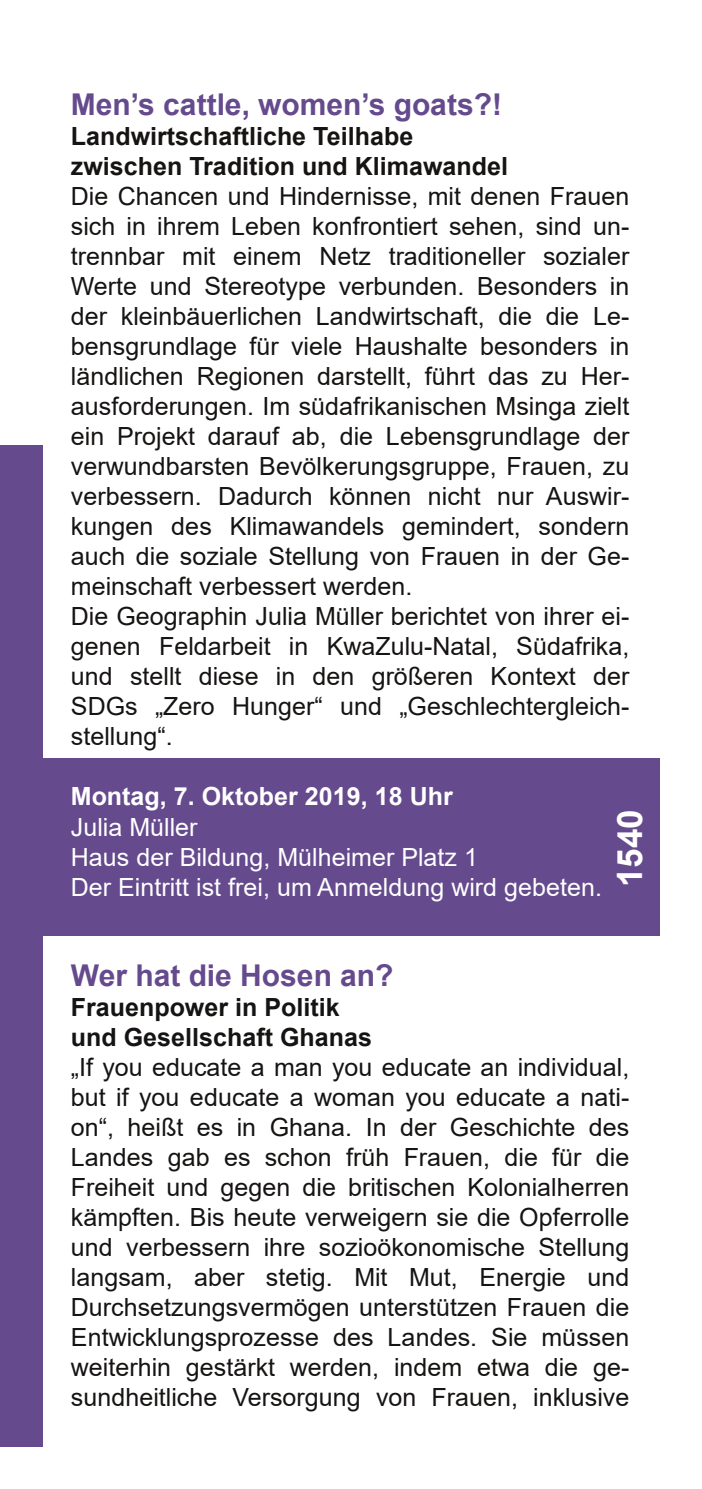
<style>
.page{position:relative;width:702px;height:1489px;background:#fff}
.page>*{position:absolute;margin:0;border:0;box-sizing:border-box;transform-origin:0 0}
.t1{font:700 35px "Arial";color:#fff}
.t2{font:700 30px "Arial";color:#654a8d}
.t3{font:25px/30px "Arial";letter-spacing:.005em;color:#161413}
.t4{font:700 25px/30px "Arial";letter-spacing:.005em;color:#161413}
.t5{font:25px/30px "Arial";letter-spacing:.005em;color:#fff}
.t6{font:700 25px "Arial";color:#fff}
</style>
<div class="page">
<div style="left:43px;top:758px;width:616px;height:177px;background:#654a8d"></div>
<div style="left:0;top:445px;width:43px;height:1001px;background:#654a8d"></div>
<p class="t2" style="left:71px;top:88px;width:432px">Men’s cattle, women’s goats?!</p>
<p class="t4" style="left:71px;top:121px;width:438px">Landwirtschaftliche Teilhabe zwischen Tradition und Klimawandel</p>
<p class="t3" style="left:71px;top:181px;width:560px">Die Chancen und Hindernisse, mit denen Frauen sich in ihrem Leben konfrontiert sehen, sind un&shy;trennbar mit einem Netz traditioneller sozialer Werte und Stereotype verbunden. Besonders in der kleinbäuerlichen Landwirtschaft, die die Le&shy;bensgrundlage für viele Haushalte besonders in ländlichen Regionen darstellt, führt das zu Her&shy;ausforderungen. Im südafrikanischen Msinga zielt ein Projekt darauf ab, die Lebensgrundlage der verwundbarsten Bevölkerungsgruppe, Frauen, zu verbessern. Dadurch können nicht nur Auswir&shy;kungen des Klimawandels gemindert, sondern auch die soziale Stellung von Frauen in der Ge&shy;meinschaft verbessert werden.<br>Die Geographin Julia Müller berichtet von ihrer ei&shy;genen Feldarbeit in KwaZulu-Natal, Südafrika, und stellt diese in den größeren Kontext der SDGs „Zero Hunger“ und „Geschlechtergleich&shy;stellung“.</p>
<p class="t6" style="left:71px;top:782px;width:383px">Montag, 7. Oktober 2019, 18 Uhr</p>
<p class="t5" style="left:71px;top:811px;width:532px">Julia Müller<br>Haus der Bildung, Mülheimer Platz 1<br>Der Eintritt ist frei, um Anmeldung wird gebeten.</p>
<h1 class="t1" style="left:610px;top:887px;width:79px;rotate:-90deg">1540</h1>
<p class="t2" style="left:71px;top:958px;width:324px">Wer hat die Hosen an?</p>
<p class="t4" style="left:71px;top:991px;width:302px">Frauenpower in Politik und Gesellschaft Ghanas</p>
<p class="t3" style="left:71px;top:1051px;width:560px;text-align:justify">„If you educate a man you educate an individual, but if you educate a woman you educate a nati&shy;on“, heißt es in Ghana. In der Geschichte des Landes gab es schon früh Frauen, die für die Freiheit und gegen die britischen Kolonialherren kämpften. Bis heute verweigern sie die Opferrolle und verbessern ihre sozioökonomische Stellung langsam, aber stetig. Mit Mut, Energie und Durchsetzungsvermögen unterstützen Frauen die Entwicklungsprozesse des Landes. Sie müssen weiterhin gestärkt werden, indem etwa die ge&shy;sundheitliche Versorgung von Frauen, inklusive</p>
</div>
